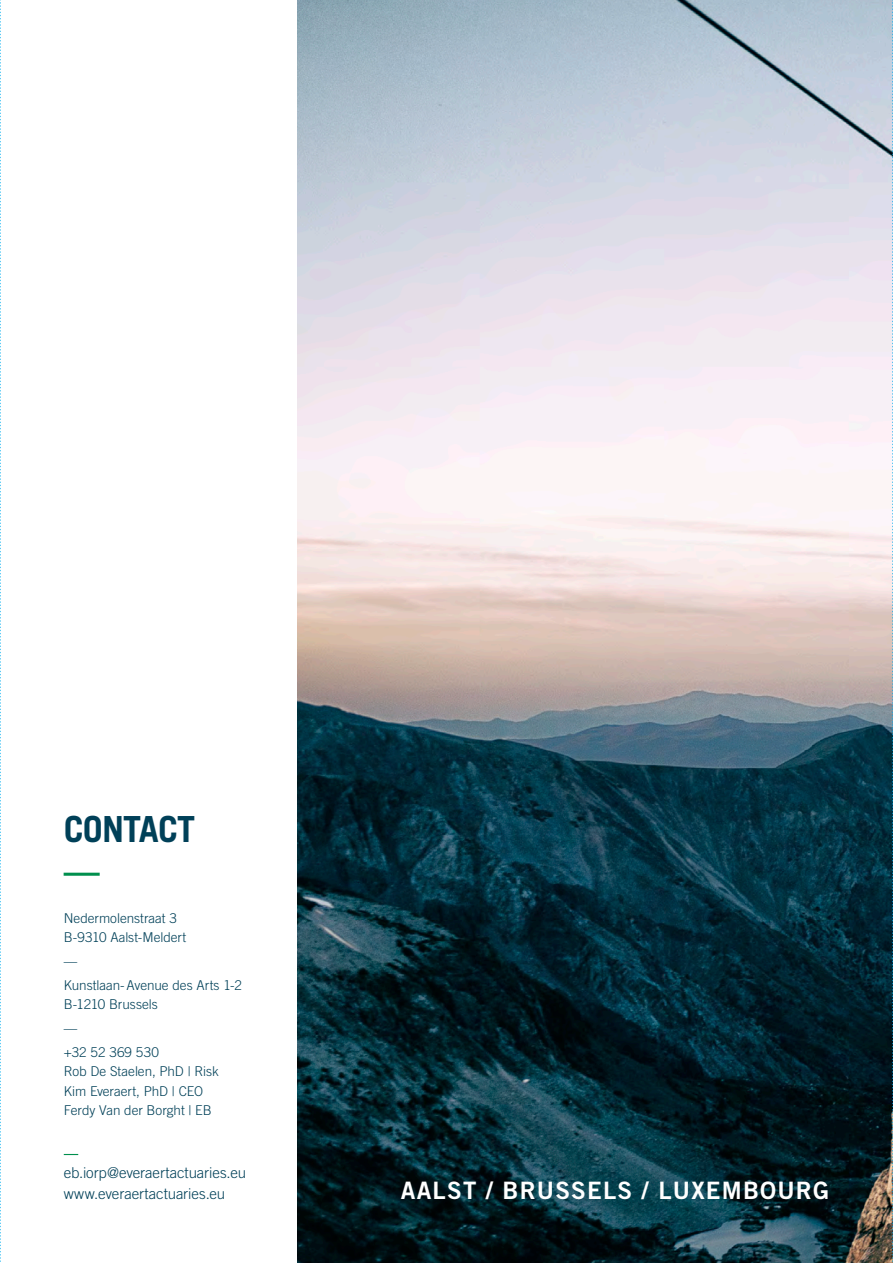
<style>
.page{position:relative;width:893px;height:1263px;background:#fff}
.page>*{position:absolute;margin:0;border:0;box-sizing:border-box;transform-origin:0 0}
.t1{font:700 36px "Trade Gothic LT Std";letter-spacing:-.025em;color:#004058}
.t2{font:700 36px "Trade Gothic LT Std";color:#008f4d}
.t3{font:24px "Trade Gothic LT Std Bd 2";letter-spacing:.05em;color:#fff}
.t4{font:300 15px/21px "Trade Gothic LT Std";letter-spacing:-.005em;color:#004058}
.t5{font:300 13.5px/19.5px "Trade Gothic LT Std";letter-spacing:-.005em;color:#004058}
</style>
<div class="page">
<img style="left:298px;top:0;width:566px;height:1263px">
<svg style="left:64px;top:1154px;width:14px;height:1px"></svg>
<svg style="left:0;top:0;width:1px;height:1262px"></svg>
<svg style="left:864px;top:0;width:29px;height:1263px;background:#879098"></svg>
<h1 class="t1" style="left:64px;top:807px;width:133px">CONTACT</h1>
<h1 class="t2" style="left:64px;top:849px;width:37px">—</h1>
<p class="t5" style="left:64px;top:908px;width:124px">Nedermolenstraat 3<br>B-9310 Aalst-Meldert</p>
<p class="t5" style="left:64px;top:949px;width:180px;line-height:23.7px">—<br>Kunstlaan-Avenue des Arts 1-2</p>
<p class="t5" style="left:64px;top:992px;width:97px;line-height:23.7px">B-1210 Brussels —<br>+32 52 369 530</p>
<p class="t5" style="left:64px;top:1061px;width:156px">Rob De Staelen, PhD | Risk<br>Kim Everaert, PhD | CEO<br>Ferdy Van der Borght | EB</p>
<p class="t4" style="left:64px;top:1162px;width:184px">eb.iorp@everaertactuaries.eu www.everaertactuaries.eu</p>
<h2 class="t3" style="left:401px;top:1176px;width:430px">AALST / BRUSSELS / LUXEMBOURG</h2>
</div>
